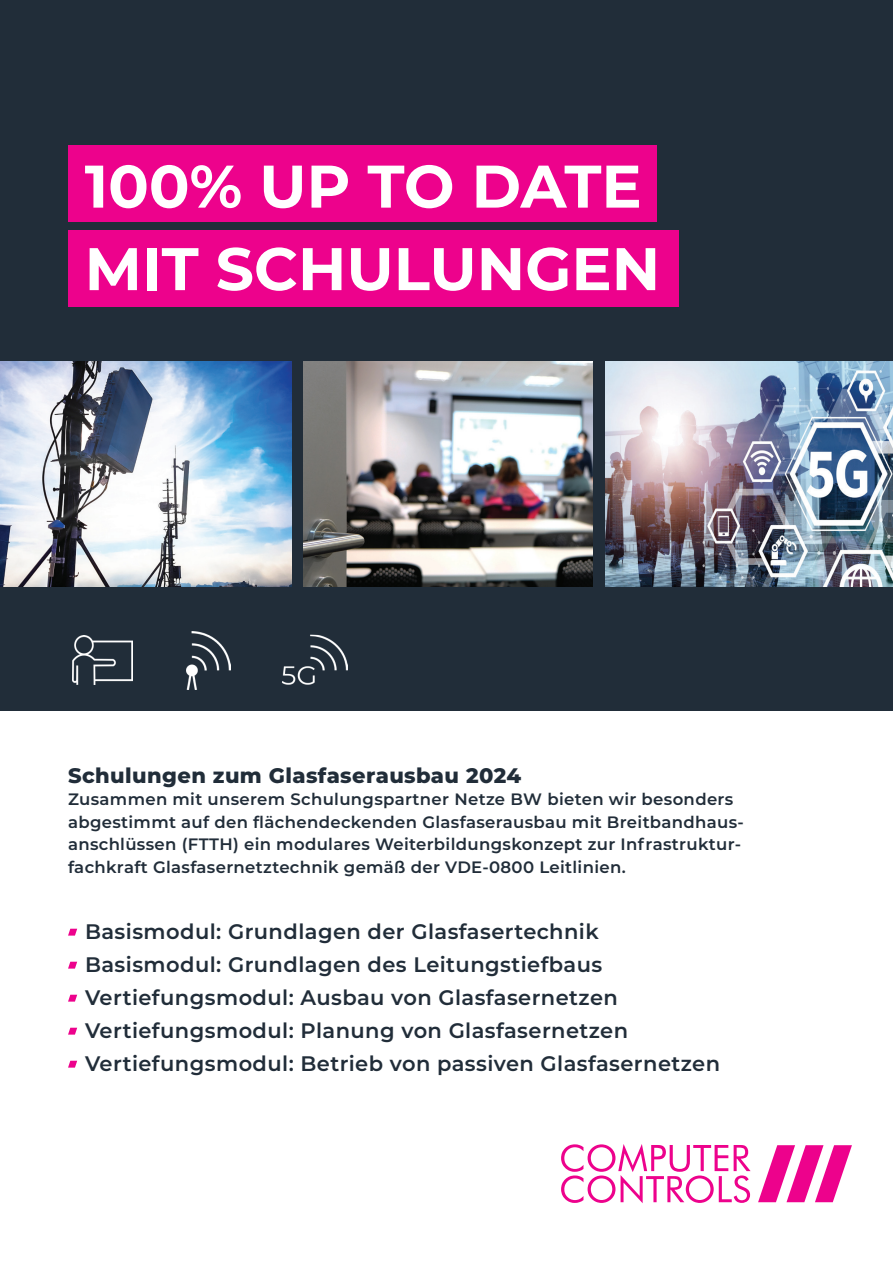
<style>
.page{position:relative;width:893px;height:1263px;background:#fff}
.page>*{position:absolute;margin:0;border:0;box-sizing:border-box;transform-origin:0 0}
.t1{font:700 60px/82.5px "Montserrat";color:#fff}
.t2{font:600 21px/33px "Montserrat";letter-spacing:.02em;color:#212d39}
.t3{font:800 21px "Montserrat";letter-spacing:.02em;color:#212d39}
.t4{font:600 16.5px/22.5px "Montserrat";letter-spacing:.02em;color:#212d39}
</style>
<div class="page">
<div style="left:0;top:0;width:893px;height:710px;background:#212d39"></div>
<svg style="left:758px;top:1145px;width:94px;height:57px"></svg>
<svg style="left:561px;top:1144px;width:190px;height:59px"></svg>
<svg style="left:68px;top:929px;width:9px;height:6px"></svg>
<svg style="left:68px;top:962px;width:9px;height:6px"></svg>
<svg style="left:68px;top:995px;width:9px;height:6px"></svg>
<svg style="left:68px;top:1028px;width:9px;height:6px"></svg>
<svg style="left:68px;top:1061px;width:9px;height:6px"></svg>
<img style="left:303px;top:361px;width:290px;height:226px">
<img style="left:73px;top:636px;width:60px;height:49px">
<img style="left:186px;top:631px;width:45px;height:59px">
<img style="left:282px;top:635px;width:66px;height:50px">
<div style="left:68px;top:146px;width:589px;height:76px;background:#ed028c"></div>
<div style="left:68px;top:231px;width:610px;height:76px;background:#ed028c"></div>
<img style="left:605px;top:361px;width:288px;height:226px">
<img style="left:0;top:361px;width:291px;height:226px">
<h1 class="t1" style="left:85px;top:142px;width:577px">100% UP TO DATE<br>MIT SCHULUNGEN</h1>
<p class="t3" style="left:68px;top:760px;width:455px">Schulungen zum Glasfaserausbau 2024</p>
<p class="t4" style="left:68px;top:787px;width:677px">Zusammen mit unserem Schulungspartner Netze BW bieten wir besonders abgestimmt auf den flächendeckenden Glasfaserausbau mit Breitbandhaus&shy;anschlüssen (FTTH) ein modulares Weiterbildungskonzept zur Infrastruktur&shy;fachkraft Glasfasernetztechnik gemäß der VDE-0800 Leitlinien.</p>
<p class="t2" style="left:85px;top:914px;width:636px">Basismodul: Grundlagen der Glasfasertechnik Basismodul: Grundlagen des Leitungstiefbaus Vertiefungsmodul: Ausbau von Glasfasernetzen Vertiefungsmodul: Planung von Glasfasernetzen Vertiefungsmodul: Betrieb von passiven Glasfasernetzen</p>
</div>
